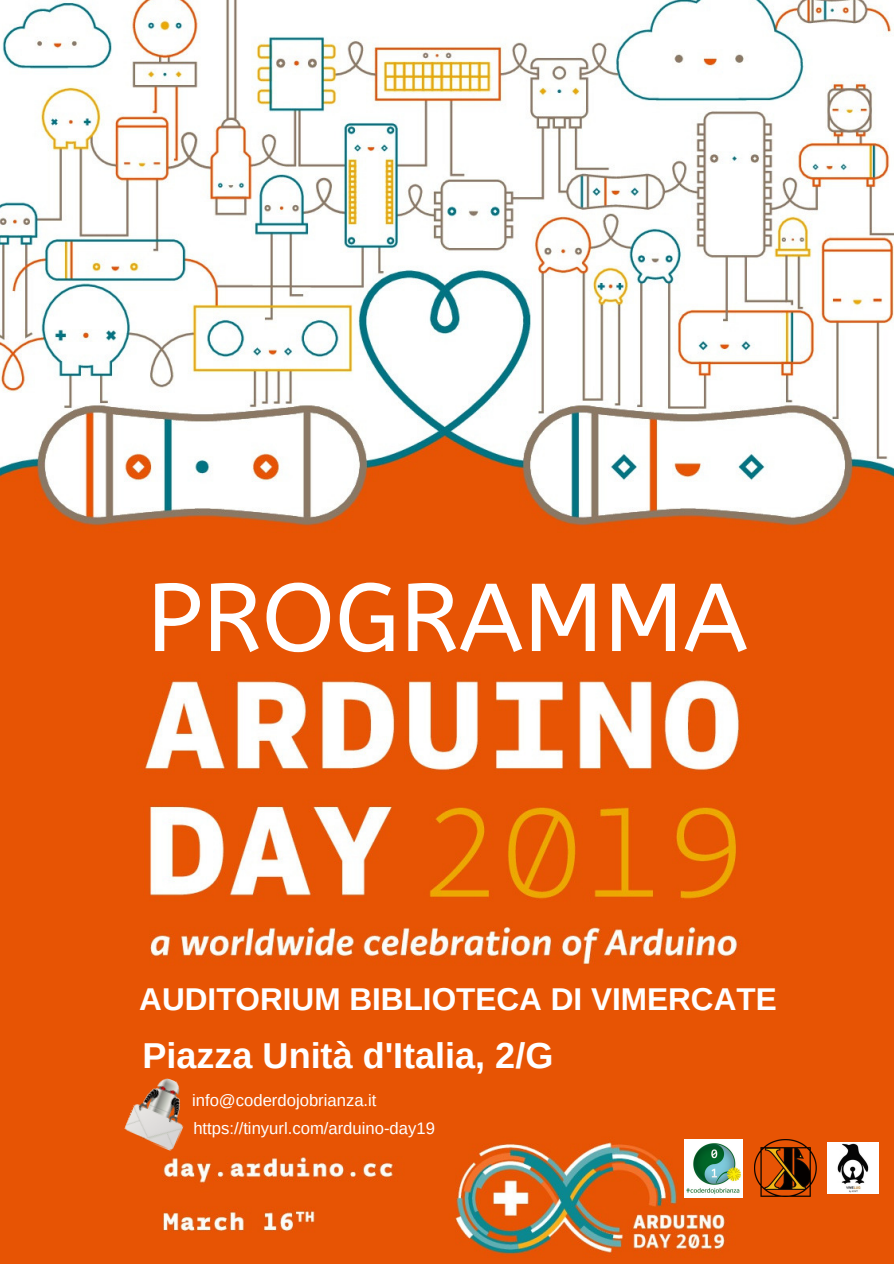
<style>
.page{position:relative;width:894px;height:1264px;background:#fff}
.page>*{position:absolute;margin:0;border:0;box-sizing:border-box;transform-origin:0 0}
.t1{font:96.15px "A Bee Zee";color:#fff}
.t2{font:700 36px "Arimo";color:#fff}
.t3{font:700 31.5px "Arimo";color:#fff}
.t4{font:16.65px/28.3px "Arimo";color:#fff}
</style>
<div class="page">
<img style="left:0;top:0;width:893px;height:1263px">
<img style="left:754px;top:1139px;width:62px;height:57px">
<img style="left:827px;top:1142px;width:51px;height:51px">
<img style="left:683px;top:1139px;width:59px;height:58px">
<img style="left:123px;top:1070px;width:75px;height:81px">
<h1 class="t1" style="left:146px;top:562px;width:602px">PROGRAMMA</h1>
<h3 class="t3" style="left:139px;top:981px;width:638px">AUDITORIUM BIBLIOTECA DI VIMERCATE</h3>
<h2 class="t2" style="left:142px;top:1035px;width:412px">Piazza Unità d'Italia, 2/G</h2>
<p class="t4" style="left:192px;top:1085px;width:244px">info@coderdojobrianza.it https://tinyurl.com/arduino-day19</p>
</div>
